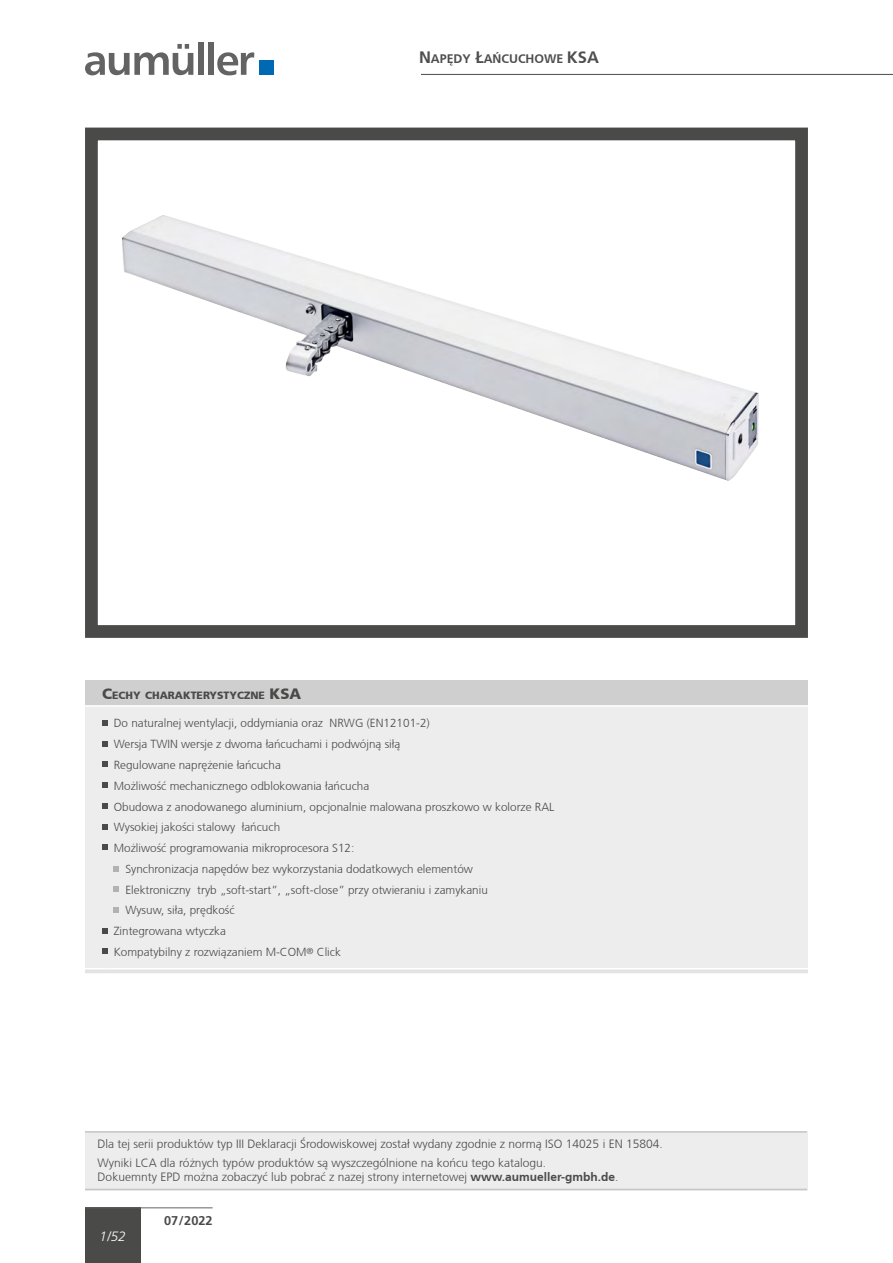
<style>
.page{position:relative;width:893px;height:1263px;background:#fff}
.page>*{position:absolute;margin:0;border:0;box-sizing:border-box;transform-origin:0 0}
.t1{font:italic 300 13.5px "Frutiger LT Std";color:#fff}
.t2{font:700 12.75px "Frutiger LT Std";color:#4a4a49}
.t3{font:700 12.3px "Frutiger CE";color:#4e4e50}
.t4{font:300 12px/18.9px "Frutiger CE";color:#4a4a49}
.t5{font:300 11.7px "Frutiger CE";color:#4a4a49}
.t6{font:900 10.5px "Frutiger CE";color:#4a4a49}
.s1{font-size:16.5px}
.s2{font-size:15px}
.s3{font-weight:700}
</style>
<div class="page">
<hr style="left:421px;top:74px;width:472px;height:1px;background:#4a4a49">
<svg style="left:85px;top:44px;width:108px;height:31px"></svg>
<div style="left:198px;top:43px;width:6px;height:32px;background:#646363"></div>
<div style="left:208px;top:43px;width:6px;height:32px;background:#646363"></div>
<svg style="left:217px;top:52px;width:37px;height:23px"></svg>
<div style="left:259px;top:60px;width:15px;height:15px;background:#0069b4"></div>
<div style="left:85px;top:1208px;width:55px;height:55px;background:#4a4a49"></div>
<hr style="left:85px;top:1207px;width:128px;height:1px;background:#646363">
<div style="left:86px;top:1131px;width:722px;height:59px;background:#ededed"></div>
<hr style="left:85px;top:1131px;width:722px;height:2px;background:#c6c6c6">
<hr style="left:85px;top:1189px;width:722px;height:1px;background:#c6c6c6">
<div style="left:85px;top:680px;width:723px;height:26px;background:#cfcfcf"></div>
<div style="left:85px;top:707px;width:723px;height:261px;background:#ededed"></div>
<hr style="left:85px;top:705px;width:25px;height:2px;background:#fff">
<hr style="left:110px;top:705px;width:698px;height:2px;background:#fff">
<svg style="left:85px;top:969px;width:723px;height:4px"></svg>
<svg style="left:102px;top:720px;width:5px;height:5px"></svg>
<svg style="left:102px;top:741px;width:5px;height:5px"></svg>
<svg style="left:102px;top:762px;width:5px;height:5px"></svg>
<svg style="left:102px;top:782px;width:5px;height:6px"></svg>
<svg style="left:102px;top:803px;width:5px;height:5px"></svg>
<svg style="left:102px;top:824px;width:5px;height:5px"></svg>
<svg style="left:102px;top:845px;width:5px;height:5px"></svg>
<svg style="left:102px;top:928px;width:5px;height:5px"></svg>
<svg style="left:102px;top:949px;width:5px;height:5px"></svg>
<svg style="left:114px;top:867px;width:5px;height:5px"></svg>
<svg style="left:114px;top:886px;width:5px;height:5px"></svg>
<svg style="left:114px;top:907px;width:5px;height:5px"></svg>
<div style="left:85px;top:128px;width:723px;height:510px;border:13px solid #4a4a49"></div>
<img style="left:122px;top:215px;width:637px;height:266px">
<p class="t3" style="left:419px;top:52px;width:181px"><span class="s1">N</span>APĘDY <span class="s1">Ł</span>AŃCUCHOWE <span class="s1">KSA</span></p>
<p class="t6" style="left:102px;top:689px;width:201px"><span class="s2">C</span>ECHY CHARAKTERYSTYCZNE <span class="s2">KSA</span></p>
<p class="t5" style="left:114px;top:716px;width:318px">Do naturalnej wentylacji, oddymiania oraz NRWG (EN12101-2)</p>
<p class="t5" style="left:114px;top:737px;width:288px">Wersja TWIN wersje z dwoma łańcuchami i podwójną siłą</p>
<p class="t5" style="left:114px;top:758px;width:169px">Regulowane naprężenie łańcucha</p>
<p class="t5" style="left:114px;top:779px;width:257px">Możliwość mechanicznego odblokowania łańcucha</p>
<p class="t5" style="left:114px;top:800px;width:442px">Obudowa z anodowanego aluminium, opcjonalnie malowana proszkowo w kolorze RAL</p>
<p class="t5" style="left:114px;top:820px;width:168px">Wysokiej jakości stalowy łańcuch</p>
<p class="t5" style="left:114px;top:841px;width:242px">Możliwość programowania mikroprocesora S12:</p>
<p class="t5" style="left:125px;top:862px;width:349px">Synchronizacja napędów bez wykorzystania dodatkowych elementów</p>
<p class="t5" style="left:125px;top:883px;width:364px">Elektroniczny tryb „soft-start”, „soft-close” przy otwieraniu i zamykaniu</p>
<p class="t5" style="left:125px;top:903px;width:111px">Wysuw, siła, prędkość</p>
<p class="t5" style="left:114px;top:924px;width:114px">Zintegrowana wtyczka</p>
<p class="t5" style="left:114px;top:945px;width:229px">Kompatybilny z rozwiązaniem M-COM<sup>®</sup> Click</p>
<p class="t4" style="left:98px;top:1134px;width:567px">Dla tej serii produktów typ III Deklaracji Środowiskowej został wydany zgodnie z normą ISO 14025 i EN 15804.<br>Wyniki LCA dla różnych typów produktów są wyszczególnione na końcu tego katalogu.</p>
<p class="t4" style="left:98px;top:1167px;width:522px">Dokuemnty EPD można zobaczyć lub pobrać z nazej strony internetowej <span class="s3">www.aumueller-gmbh.de</span>.</p>
<p class="t1" style="left:100px;top:1229px;width:28px">1/52</p>
<p class="t2" style="left:164px;top:1213px;width:50px">07/2022</p>
</div>
